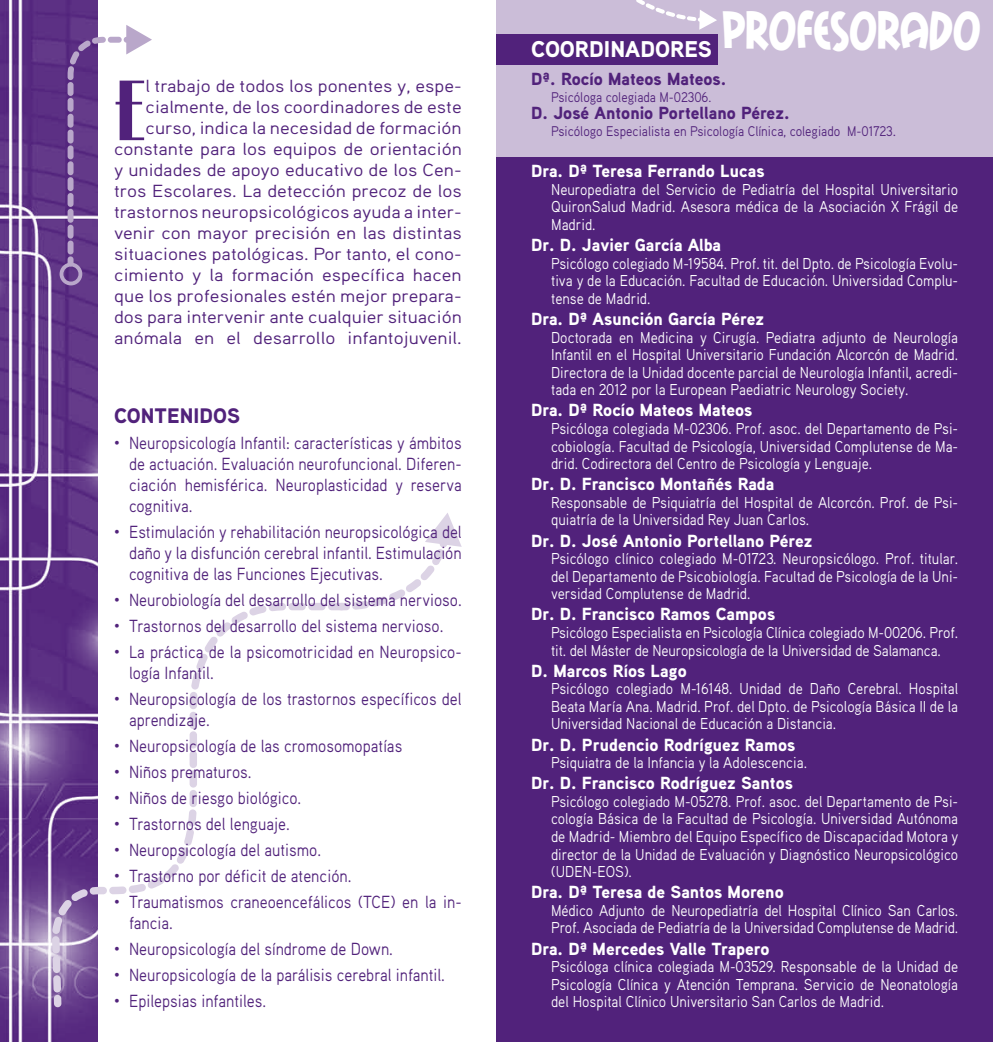
<style>
.page{position:relative;width:993px;height:1042px;background:#fff}
.page>*{position:absolute;margin:0;border:0;box-sizing:border-box;transform-origin:0 0}
.t1{font:84.7px "Kismet";color:#51227b;scale:1.1 1}
.t2{font:56px "Mail Ray Stuff";color:#fff;scale:.88 1}
.t3{font:900 22.75px "Aaux Pro";color:#fff}
.t4{font:900 21px "Aaux Pro";color:#51227b}
.t5{font:17.5px/26.1px "Aaux Pro";color:#51227b;scale:.9 1}
.t6{font:17.5px/21px "Aaux Pro";color:#51227b;text-align:right;scale:1.1 1}
.t7{font:900 17.5px "Aaux Pro";color:#fff}
.t8{font:900 17.5px "Aaux Pro";color:#51227b}
.t9{font:15.75px/17.5px "Aaux Pro";color:#fff;text-align:justify;scale:.9 1}
.t10{font:14px "Aaux Pro";color:#51227b;scale:.9 1}
.s1{font-family:"Swiss 721 BT";font-weight:900}
</style>
<div class="page">
<img style="left:0;top:0;width:98px;height:1042px">
<svg style="left:52px;top:512px;width:409px;height:495px"></svg>
<div style="left:496px;top:0;width:496px;height:1042px;background:#51227b"></div>
<div style="left:496px;top:0;width:496px;height:156px;background:#cbbdd8"></div>
<svg style="left:636px;top:0;width:80px;height:30px"></svg>
<div style="left:68px;top:256px;width:5px;height:10px;background:#b9a7ca;border-radius:3px"></div>
<svg style="left:68px;top:25px;width:84px;height:229px"></svg>
<svg style="left:60px;top:263px;width:22px;height:22px"></svg>
<div style="left:496px;top:35px;width:222px;height:30px;background:#51227b"></div>
<p class="t6" style="left:114px;top:74px;width:317px">l trabajo de todos los ponentes y, espe&shy;cialmente, de los coordinadores de este curso, indica la necesidad de formación constante para los equipos de orientación y unidades de apoyo educativo de los Cen&shy;tros Escolares. La detección precoz de los trastornos neuropsicológicos ayuda a inter&shy;venir con mayor precisión en las distintas situaciones patológicas. Por tanto, el cono&shy;cimiento y la formación específica hacen que los profesionales estén mejor prepara&shy;dos para intervenir ante cualquier situación anómala en el desarrollo infantojuvenil.</p>
<h1 class="t1" style="left:114px;top:68px;width:30px">E</h1>
<h3 class="t4" style="left:114px;top:402px;width:99px">Contenidos</h3>
<p class="t5" style="left:129px;top:432px;width:371px;line-height:21px;text-align:justify;text-indent:-15px"><span class="s1">·</span> Neuropsicología Infantil: características y ámbitos de actuación. Evaluación neurofuncional. Diferen&shy;ciación hemisférica. Neuroplasticidad y reserva cognitiva.</p>
<p class="t5" style="left:129px;top:521px;width:371px;line-height:21px;text-align:justify;text-indent:-15px"><span class="s1">·</span> Estimulación y rehabilitación neuropsicológica del daño y la disfunción cerebral infantil. Estimulación cognitiva de las Funciones Ejecutivas.</p>
<p class="t5" style="left:114px;top:586px;width:387px"><span class="s1">·</span> Neurobiología del desarrollo del sistema nervioso. <span class="s1">·</span> Trastornos del desarrollo del sistema nervioso.<br><span class="s1">·</span> La práctica de la psicomotricidad en Neuropsico-</p>
<p class="t5" style="left:114px;top:659px;width:387px;text-indent:15px">logía Infantil.<br><span class="s1">·</span> Neuropsicología de los trastornos específicos del</p>
<p class="t5" style="left:114px;top:706px;width:387px;text-indent:15px">aprendizaje.<br><span class="s1">·</span> Neuropsicología de las cromosomopatías<br><span class="s1">·</span> Niños prematuros.<br><span class="s1">·</span> Niños de riesgo biológico.<br><span class="s1">·</span> Trastornos del lenguaje.<br><span class="s1">·</span> Neuropsicología del autismo.<br><span class="s1">·</span> Trastorno por déficit de atención.<br><span class="s1">·</span> Traumatismos craneoencefálicos (TCE) en la in-</p>
<p class="t5" style="left:114px;top:909px;width:369px;text-indent:15px">fancia.<br><span class="s1">·</span> Neuropsicología del síndrome de Down.<br><span class="s1">·</span> Neuropsicología de la parálisis cerebral infantil. <span class="s1">·</span> Epilepsias infantiles.</p>
<h2 class="t2" style="left:722px;top:4px;width:52px">PROFESORA</h2>
<h2 class="t2" style="left:928px;top:4px;width:59px">DO</h2>
<p class="t8" style="left:531px;top:68px;width:196px">Dª. Rocío Mateos Mateos.</p>
<p class="t10" style="left:551px;top:88px;width:179px">Psicóloga colegiada M-02306.</p>
<p class="t8" style="left:531px;top:102px;width:260px">D. José Antonio Portellano Pérez.</p>
<p class="t10" style="left:551px;top:123px;width:385px">Psicólogo Especialista en Psicología Clínica, colegiado M-01723.</p>
<p class="t7" style="left:531px;top:160px;width:235px">Dra. Dª Teresa Ferrando Lucas</p>
<p class="t9" style="left:551px;top:180px;width:454px">Neuropediatra del Servicio de Pediatría del Hospital Universitario QuironSalud Madrid. Asesora médica de la Asociación X Frágil de Madrid.</p>
<p class="t7" style="left:531px;top:234px;width:191px">Dr. D. Javier García Alba</p>
<p class="t9" style="left:551px;top:254px;width:454px">Psicólogo colegiado M-19584. Prof. tit. del Dpto. de Psicología Evolu&shy;tiva y de la Educación. Facultad de Educación. Universidad Complu&shy;tense de Madrid.</p>
<p class="t7" style="left:531px;top:308px;width:234px">Dra. Dª Asunción García Pérez</p>
<p class="t9" style="left:551px;top:328px;width:453px">Doctorada en Medicina y Cirugía. Pediatra adjunto de Neurología Infantil en el Hospital Universitario Fundación Alcorcón de Madrid.<br>Directora de la Unidad docente parcial de Neurología Infantil, acredi&shy;tada en 2012 por la European Paediatric Neurology Society.</p>
<p class="t7" style="left:531px;top:399px;width:222px">Dra. Dª Rocío Mateos Mateos</p>
<p class="t9" style="left:551px;top:419px;width:453px">Psicóloga colegiada M-02306. Prof. asoc. del Departamento de Psi&shy;cobiología. Facultad de Psicología, Universidad Complutense de Ma&shy;drid. Codirectora del Centro de Psicología y Lenguaje.</p>
<p class="t7" style="left:531px;top:473px;width:245px">Dr. D. Francisco Montañés Rada</p>
<p class="t9" style="left:551px;top:493px;width:454px">Responsable de Psiquiatría del Hospital de Alcorcón. Prof. de Psi&shy;quiatría de la Universidad Rey Juan Carlos.</p>
<p class="t7" style="left:531px;top:529px;width:283px">Dr. D. José Antonio Portellano Pérez</p>
<p class="t9" style="left:551px;top:549px;width:453px">Psicólogo clínico colegiado M-01723. Neuropsicólogo. Prof. titular. del Departamento de Psicobiología. Facultad de Psicología de la Uni&shy;versidad Complutense de Madrid.</p>
<p class="t7" style="left:531px;top:603px;width:245px">Dr. D. Francisco Ramos Campos</p>
<p class="t9" style="left:551px;top:623px;width:453px">Psicólogo Especialista en Psicología Clínica colegiado M-00206. Prof. tit. del Máster de Neuropsicología de la Universidad de Salamanca.</p>
<p class="t7" style="left:531px;top:659px;width:157px">D. Marcos Ríos Lago</p>
<p class="t9" style="left:551px;top:679px;width:453px">Psicólogo colegiado M-16148. Unidad de Daño Cerebral. Hospital Beata María Ana. Madrid. Prof. del Dpto. de Psicología Básica II de la Universidad Nacional de Educación a Distancia.</p>
<p class="t7" style="left:531px;top:733px;width:265px">Dr. D. Prudencio Rodríguez Ramos</p>
<p class="t9" style="left:551px;top:753px;width:286px">Psiquiatra de la Infancia y la Adolescencia.</p>
<p class="t7" style="left:531px;top:772px;width:263px">Dr. D. Francisco Rodríguez Santos</p>
<p class="t9" style="left:551px;top:792px;width:454px">Psicólogo colegiado M-05278. Prof. asoc. del Departamento de Psi&shy;cología Básica de la Facultad de Psicología. Universidad Autónoma de Madrid- Miembro del Equipo Específico de Discapacidad Motora y director de la Unidad de Evaluación y Diagnóstico Neuropsicológico (UDEN-EOS).</p>
<p class="t7" style="left:531px;top:881px;width:254px">Dra. Dª Teresa de Santos Moreno</p>
<p class="t9" style="left:551px;top:901px;width:453px">Médico Adjunto de Neuropediatría del Hospital Clínico San Carlos.<br>Prof. Asociada de Pediatría de la Universidad Complutense de Madrid.</p>
<p class="t7" style="left:531px;top:937px;width:240px">Dra. Dª Mercedes Valle Trapero</p>
<p class="t9" style="left:551px;top:957px;width:453px">Psicóloga clínica colegiada M-03529. Responsable de la Unidad de Psicología Clínica y Atención Temprana. Servicio de Neonatología del Hospital Clínico Universitario San Carlos de Madrid.</p>
<h3 class="t3" style="left:531px;top:35px;width:179px">Coo rdinado res</h3>
</div>
